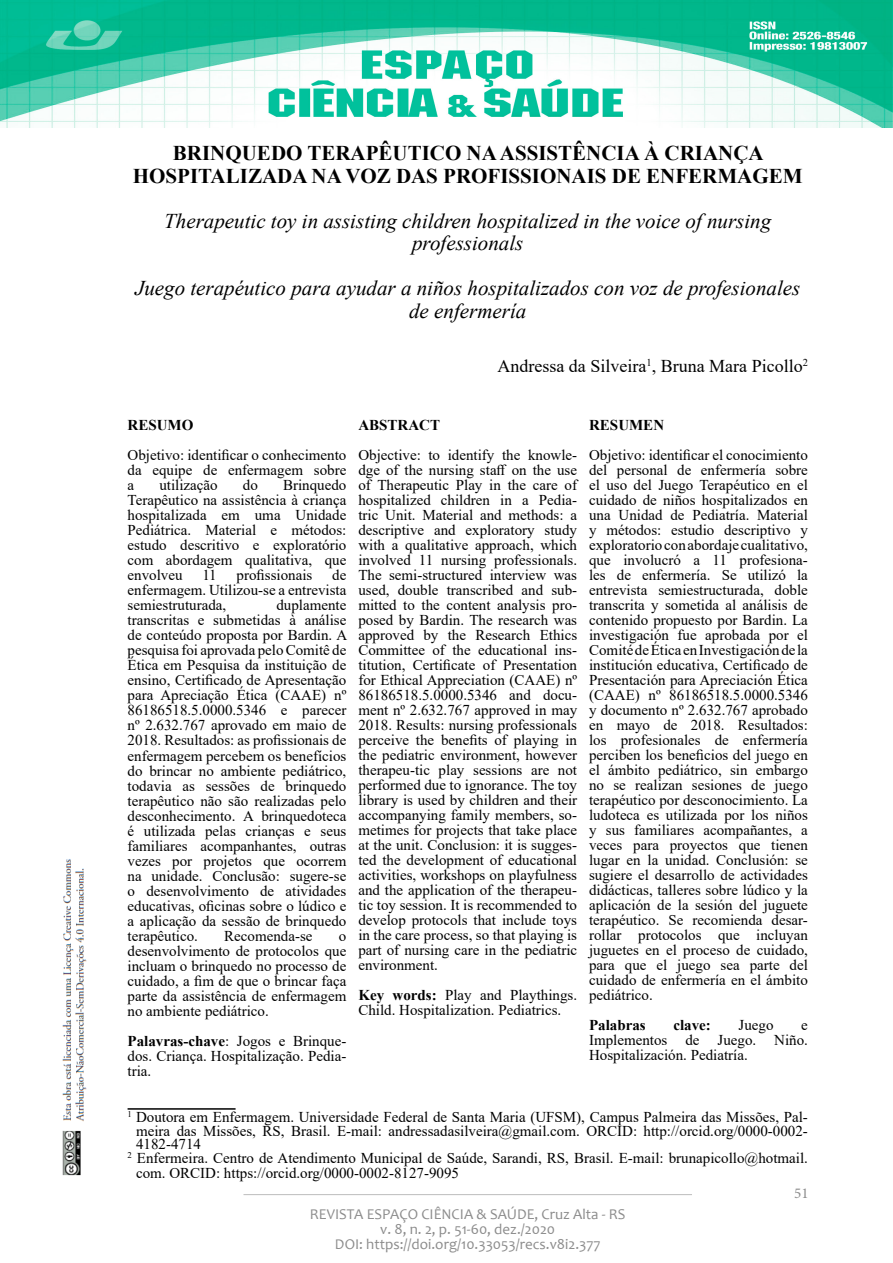
<style>
.page{position:relative;width:893px;height:1263px;background:#fff}
.page>*{position:absolute;margin:0;border:0;box-sizing:border-box;transform-origin:0 0}
.heading_1{font:italic 21px/22.5px "Times New Roman";color:#000;text-align:center}
.heading_1-2{font:700 21px/22.5px "Times New Roman";color:#000;text-align:center}
.t1{font:18px "Times New Roman";color:#000}
.gmail-msobodytext{font:15px/15px "Times New Roman";color:#000;text-align:justify}
.Body_Text{font:15px/15px "Times New Roman";color:#000;text-align:justify}
.t2{font:15px/15px "Candara";color:#8c8c8c;text-align:center}
.Normal__Web{font:700 15px "Times New Roman";color:#000}
.t3{font:15px "Minion Pro";color:#8c8c8c}
.s1{font-weight:700}
</style>
<div class="page">
<hr style="left:243px;top:1194px;width:449px;height:1px;background:#808080">
<img style="left:0;top:0;width:893px;height:128px">
<img style="left:62px;top:859px;width:25px;height:317px">
<hr style="left:128px;top:1108px;width:108px;height:2px;background:#000">
<p class="heading_1-2" style="left:133px;top:142px;width:671px">BRINQUEDO TERAPÊUTICO NA ASSISTÊNCIA À CRIANÇA<br>HOSPITALIZADA NA VOZ DAS PROFISSIONAIS DE ENFERMAGEM</p>
<p class="heading_1" style="left:164px;top:209px;width:609px">Therapeutic toy in assisting children hospitalized in the voice of nursing professionals</p>
<p class="heading_1" style="left:135px;top:277px;width:667px">Juego terapéutico para ayudar a niños hospitalizados con voz de profesionales de enfermería</p>
<p class="t1" style="left:497px;top:353px;width:312px">Andressa da Silveira<sup>1</sup>, Bruna Mara Picollo<sup>2</sup></p>
<p class="Normal__Web" style="left:128px;top:415px;width:67px">RESUMO</p>
<p class="Body_Text" style="left:128px;top:447px;width:220px">Objetivo: identificar o conhecimento da equipe de enfermagem sobre a</p>
<p class="Body_Text" style="left:128px;top:477px;width:220px;text-indent:155px">Brinquedo Terapêutico na assistência à criança hospitalizada em uma Unidade Pediátrica. Material e métodos: estudo descritivo e exploratório com abordagem qualitativa, que envolveu</p>
<p class="Body_Text" style="left:159px;top:477px;width:60px">utilização</p>
<p class="Body_Text" style="left:243px;top:477px;width:16px">do</p>
<p class="Body_Text" style="left:128px;top:567px;width:220px;text-indent:205px">de enfermagem. Utilizou-se a entrevista semiestruturada,</p>
<p class="Body_Text" style="left:202px;top:567px;width:16px">11</p>
<p class="Body_Text" style="left:237px;top:567px;width:77px">profissionais</p>
<p class="Body_Text" style="left:128px;top:597px;width:221px;text-indent:149px">duplamente transcritas e submetidas à análise de conteúdo proposta por Bardin. A pesquisa foi aprovada pelo Comitê de Ética em Pesquisa da instituição de ensino, Certificado de Apresentação para Apreciação Ética (CAAE) nº 86186518.5.0000.5346 e parecer nº 2.632.767 aprovado em maio de 2018. Resultados: as profissionais de enfermagem percebem os benefícios do brincar no ambiente pediátrico, todavia as sessões de brinquedo terapêutico não são realizadas pelo desconhecimento. A brinquedoteca é utilizada pelas crianças e seus familiares acompanhantes, outras vezes por projetos que ocorrem na unidade. Conclusão: sugere-se o desenvolvimento de atividades educativas, oficinas sobre o lúdico e a aplicação da sessão de brinquedo terapêutico.</p>
<p class="Body_Text" style="left:224px;top:927px;width:90px">Recomenda-se</p>
<p class="Body_Text" style="left:128px;top:927px;width:220px;text-indent:211px">o desenvolvimento de protocolos que incluam o brinquedo no processo de cuidado, a fim de que o brincar faça parte da assistência de enfermagem no ambiente pediátrico.</p>
<p class="gmail-msobodytext" style="left:128px;top:1032px;width:220px"><span class="s1">Palavras-chave</span>: Jogos e Brinque&shy;dos. Criança. Hospitalização. Pedia&shy;tria.</p>
<p class="Normal__Web" style="left:358px;top:414px;width:83px">ABSTRACT</p>
<p class="gmail-msobodytext" style="left:358px;top:447px;width:220px">Objective: to identify the knowle&shy;dge of the nursing staff on the use of Therapeutic Play in the care of hospitalized children in a Pedia&shy;tric Unit. Material and methods: a descriptive and exploratory study with a qualitative approach, which involved 11 nursing professionals.<br>The semi-structured interview was used, double transcribed and sub&shy;mitted to the content analysis pro&shy;posed by Bardin. The research was approved by the Research Ethics Committee of the educational ins&shy;titution, Certificate of Presentation for Ethical Appreciation (CAAE) nº 86186518.5.0000.5346 and docu&shy;ment nº 2.632.767 approved in may 2018. Results: nursing professionals perceive the benefits of playing in the pediatric environment, however therapeu-tic play sessions are not performed due to ignorance. The toy library is used by children and their accompanying family members, so&shy;metimes for projects that take place at the unit. Conclusion: it is sugges&shy;ted the development of educational activities, workshops on playfulness and the application of the therapeu&shy;tic toy session. It is recommended to develop protocols that include toys in the care process, so that playing is part of nursing care in the pediatric environment.</p>
<p class="gmail-msobodytext" style="left:358px;top:987px;width:220px"><span class="s1">Key words:</span> Play and Playthings.<br>Child. Hospitalization. Pediatrics.</p>
<p class="Normal__Web" style="left:589px;top:414px;width:76px">RESUMEN</p>
<p class="gmail-msobodytext" style="left:589px;top:447px;width:220px">Objetivo: identificar el conocimiento del personal de enfermería sobre el uso del Juego Terapéutico en el cuidado de niños hospitalizados en una Unidad de Pediatría. Material y métodos: estudio descriptivo y exploratorio con abordaje cualitativo, que involucró a 11 profesiona&shy;les de enfermería. Se utilizó la entrevista semiestructurada, doble transcrita y sometida al análisis de contenido propuesto por Bardin. La investigación fue aprobada por el Comité de Ética en Investigación de la institución educativa, Certificado de Presentación para Apreciación Ética (CAAE) nº 86186518.5.0000.5346 y documento nº 2.632.767 aprobado en mayo de 2018. Resultados: los profesionales de enfermería perciben los beneficios del juego en el ámbito pediátrico, sin embargo no se realizan sesiones de juego terapéutico por desconocimiento. La ludoteca es utilizada por los niños y sus familiares acompañantes, a veces para proyectos que tienen lugar en la unidad. Conclusión: se sugiere el desarrollo de actividades didácticas, talleres sobre lúdico y la aplicación de la sesión del juguete terapéutico. Se recomienda desar&shy;rollar protocolos que incluyan juguetes en el proceso de cuidado, para que el juego sea parte del cuidado de enfermería en el ámbito pediátrico.</p>
<p class="Normal__Web" style="left:589px;top:1014px;width:58px">Palabras</p>
<p class="Normal__Web" style="left:673px;top:1014px;width:39px">clave:</p>
<p class="gmail-msobodytext" style="left:739px;top:1017px;width:36px">Juego</p>
<p class="gmail-msobodytext" style="left:589px;top:1017px;width:220px;text-indent:212px">e Implementos de Juego. Niño.<br>Hospitalización. Pediatría.</p>
<p class="gmail-msobodytext" style="left:136px;top:1110px;width:673px;line-height:13.5px;text-indent:-9px"><sup>1</sup> Doutora em Enfermagem. Universidade Federal de Santa Maria (UFSM), Campus Palmeira das Missões, Pal&shy;meira das Missões, RS, Brasil. E-mail: andressadasilveira@gmail.com. ORCID: http://orcid.org/0000-0002- 4182-4714</p>
<p class="gmail-msobodytext" style="left:136px;top:1150px;width:673px;text-indent:-9px"><sup>2</sup> Enfermeira. Centro de Atendimento Municipal de Saúde, Sarandi, RS, Brasil. E-mail: brunapicollo@hotmail. com. ORCID: https://orcid.org/0000-0002-8127-9095</p>
<p class="t2" style="left:310px;top:1206px;width:317px">REVISTA ESPAÇO CIÊNCIA &amp; SAÚDE, Cruz Alta - RS v. 8, n. 2, p. 51-60, dez./2020<br>DOI: https://doi.org/10.33053/recs.v8i2.377</p>
<p class="t3" style="left:794px;top:1183px;width:16px">51</p>
</div>
